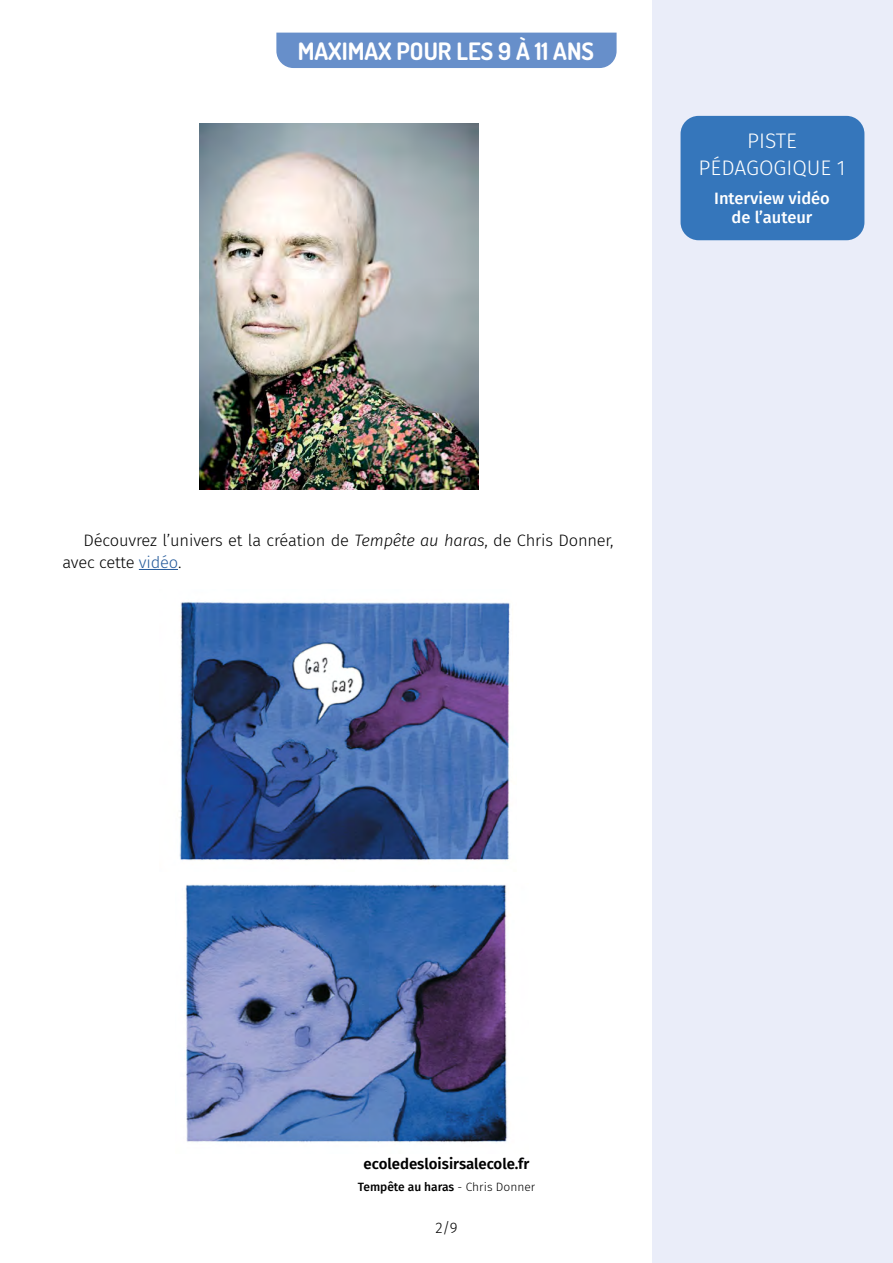
<style>
.page{position:relative;width:893px;height:1263px;background:#fff}
.page>*{position:absolute;margin:0;border:0;box-sizing:border-box;transform-origin:0 0}
.t1{font:700 24px "Dosis";color:#fff}
.t2{font:300 21px/27px "Fira Sans";color:#fff;text-align:center}
.t3{font:300 16.5px/22.5px "Fira Sans";letter-spacing:-.01em;color:#000}
.t4{font:500 16.5px/19.8px "Fira Sans";color:#fff;text-align:center}
.t5{font:600 15px "Fira Sans";color:#000}
.t6{font:300 15px "Fira Sans";color:#000}
.t7{font:500 12px "Fira Sans";color:#000}
.s1{font-style:italic}
.s2{color:#265b9b}
.s3{font-weight:300}
</style>
<div class="page">
<div style="left:652px;top:0;width:241px;height:1263px;background:#eaedf9"></div>
<div style="left:276px;top:33px;width:341px;height:35px;background:#678fca"></div>
<div style="left:680px;top:116px;width:184px;height:124px;background:#3576bb;border-radius:18px"></div>
<hr style="left:139px;top:569px;width:39px;height:1px;background:#265b9b">
<img style="left:200px;top:124px;width:278px;height:365px">
<img style="left:179px;top:602px;width:331px;height:259px">
<img style="left:185px;top:884px;width:323px;height:259px">
<h1 class="t1" style="left:298px;top:35px;width:298px">MAXIMAX POUR LES 9 À 11 ANS</h1>
<p class="t2" style="left:699px;top:127px;width:148px">PISTE<br>PÉDAGOGIQUE 1</p>
<p class="t4" style="left:714px;top:187px;width:117px">Interview vidéo de l’auteur</p>
<p class="t3" style="left:62px;top:529px;width:553px;text-indent:21px">Découvrez l’univers et la création de <span class="s1">Tempête au haras</span>, de Chris Donner, avec cette <span class="s2">vidéo</span>.</p>
<p class="t5" style="left:364px;top:1151px;width:167px">ecoledesloisirsalecole.fr</p>
<p class="t7" style="left:358px;top:1177px;width:179px">Tempête au haras <span class="s3">- Chris Donner</span></p>
<p class="t6" style="left:435px;top:1217px;width:24px">2/9</p>
</div>
